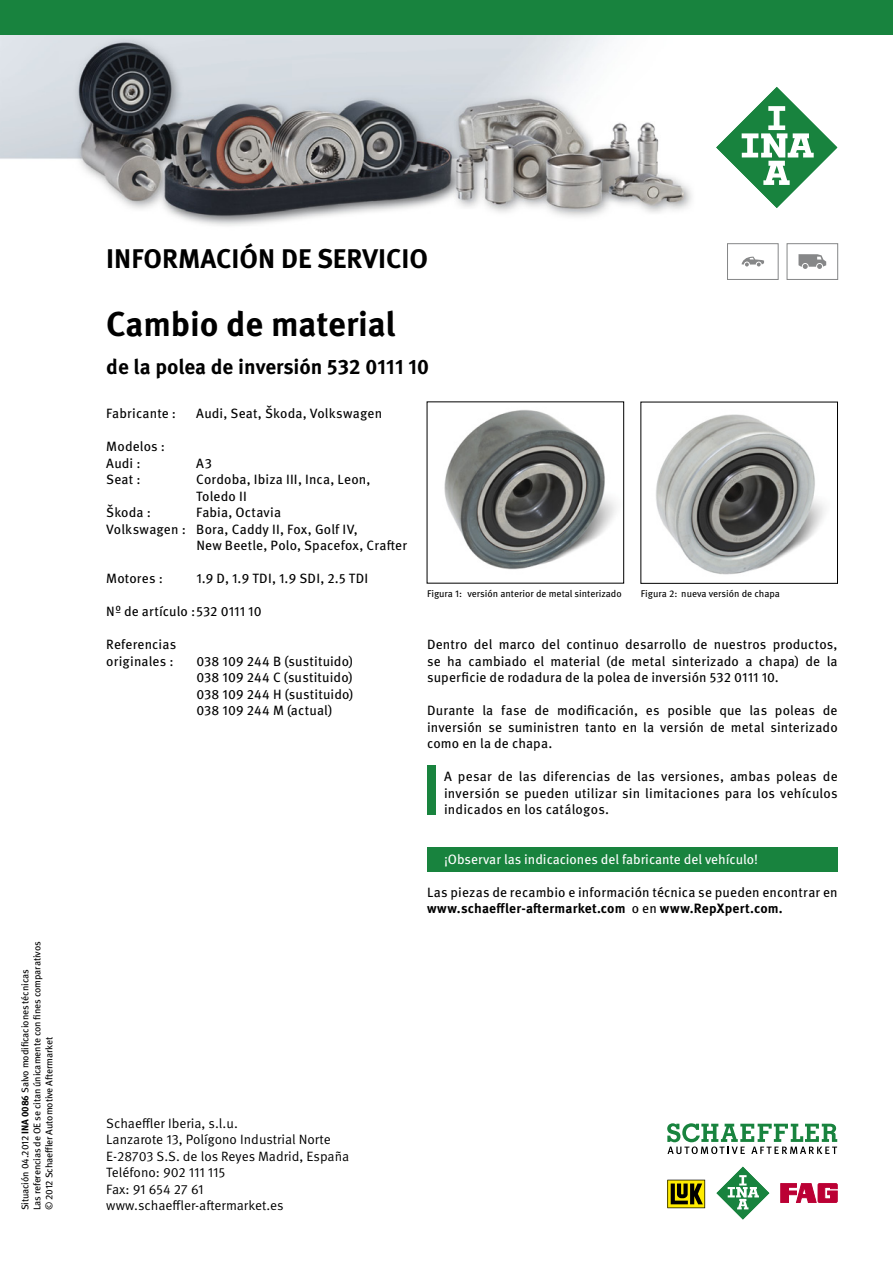
<style>
.page{position:relative;width:893px;height:1263px;background:#fff}
.page>*{position:absolute;margin:0;border:0;box-sizing:border-box;transform-origin:0 0}
.t1{font:700 34.5px "Meta Pro";letter-spacing:-.005em;color:#000}
.t2{font:700 27px "Meta Pro";color:#000}
.t3{font:700 21px "Meta Pro";color:#000}
.t4{font:13.5px/16.5px "Meta Pro";letter-spacing:.01em;color:#000;text-align:justify}
.t5{font:13.5px/16.5px "Meta Pro Norm";color:#000}
.t6{font:13.5px "Meta Pro";color:#fff}
.t7{font:9.75px/12px "Meta Pro";letter-spacing:-.01em;color:#000}
.s1{font-weight:700}
</style>
<div class="page">
<div style="left:427px;top:765px;width:9px;height:49px;background:#18833e"></div>
<img style="left:444px;top:410px;width:172px;height:160px">
<img style="left:656px;top:414px;width:169px;height:161px">
<div style="left:427px;top:847px;width:411px;height:25px;background:#18833e"></div>
<div style="left:727px;top:243px;width:51px;height:37px;border:1px solid #868788"></div>
<svg style="left:742px;top:257px;width:22px;height:9px"></svg>
<div style="left:787px;top:243px;width:51px;height:37px;border:1px solid #868788"></div>
<svg style="left:798px;top:254px;width:28px;height:15px"></svg>
<img style="left:0;top:34px;width:893px;height:192px">
<svg style="left:667px;top:1180px;width:38px;height:28px"></svg>
<svg style="left:781px;top:1183px;width:56px;height:19px"></svg>
<svg style="left:716px;top:1166px;width:54px;height:54px"></svg>
<svg style="left:667px;top:1123px;width:170px;height:31px"></svg>
<svg style="left:715px;top:85px;width:124px;height:124px"></svg>
<div style="left:0;top:0;width:893px;height:34px;background:#18833e"></div>
<p class="t7" style="left:31px;top:1210px;width:270px;rotate:-90deg">Las referencias de OE se citan únicamente con fines comparativos © 2012 Schaeffler Automotive Aftermarket</p>
<p class="t7" style="left:19px;top:1210px;width:242px;rotate:-90deg">Situación 04.2012 <span class="s1">INA 0086</span> Salvo modificaciones técnicas</p>
<h2 class="t2" style="left:106px;top:238px;width:323px">INFORMACIÓN DE SERVICIO</h2>
<h1 class="t1" style="left:106px;top:297px;width:291px">Cambio de material</h1>
<h3 class="t3" style="left:106px;top:350px;width:324px">de la polea de inversión 532 0111 10</h3>
<p class="t4" style="left:106px;top:404px;width:71px">Fabricante :</p>
<p class="t4" style="left:196px;top:404px;width:187px">Audi, Seat, Škoda, Volkswagen</p>
<p class="t4" style="left:106px;top:437px;width:60px">Modelos :<br>Audi :</p>
<p class="t4" style="left:196px;top:454px;width:17px">A3</p>
<p class="t4" style="left:106px;top:470px;width:36px">Seat :</p>
<p class="t4" style="left:196px;top:470px;width:176px">Cordoba, Ibiza III, Inca, Leon,<br>Toledo II</p>
<p class="t4" style="left:106px;top:503px;width:46px">Škoda :</p>
<p class="t4" style="left:196px;top:503px;width:86px">Fabia, Octavia</p>
<p class="t4" style="left:106px;top:520px;width:253px">Volkswagen : Bora, Caddy II, Fox, Golf IV,</p>
<p class="t4" style="left:196px;top:536px;width:212px">New Beetle, Polo, Spacefox, Crafter</p>
<p class="t4" style="left:106px;top:569px;width:58px">Motores :</p>
<p class="t4" style="left:196px;top:569px;width:173px">1.9 D, 1.9 TDI, 1.9 SDI, 2.5 TDI</p>
<p class="t4" style="left:106px;top:602px;width:157px">Nº de artículo :532 0111 10</p>
<p class="t4" style="left:106px;top:635px;width:71px">Referencias originales :</p>
<p class="t4" style="left:196px;top:652px;width:159px">038 109 244 B (sustituido)<br>038 109 244 C (sustituido)<br>038 109 244 H (sustituido)<br>038 109 244 M (actual)</p>
<p class="t7" style="left:427px;top:587px;width:196px">Figura 1: versión anterior de metal sinterizado</p>
<p class="t7" style="left:641px;top:587px;width:141px">Figura 2: nueva versión de chapa</p>
<p class="t4" style="left:427px;top:635px;width:412px">Dentro del marco del continuo desarrollo de nuestros productos, se ha cambiado el material (de metal sinterizado a chapa) de la superficie de rodadura de la polea de inversión 532 0111 10.</p>
<p class="t4" style="left:427px;top:701px;width:412px">Durante la fase de modificación, es posible que las poleas de inversión se suministren tanto en la versión de metal sinterizado como en la de chapa.</p>
<p class="t4" style="left:444px;top:767px;width:395px">A pesar de las diferencias de las versiones, ambas poleas de inversión se pueden utilizar sin limitaciones para los vehículos indicados en los catálogos.</p>
<p class="t6" style="left:444px;top:849px;width:316px">¡Observar las indicaciones del fabricante del vehículo!</p>
<p class="t4" style="left:427px;top:883px;width:412px">Las piezas de recambio e información técnica se pueden encontrar en <span class="s1">www.schaeffler-aftermarket.com</span> o en <span class="s1">www.RepXpert.com.</span></p>
<p class="t5" style="left:106px;top:1114px;width:244px">Schaeffler Iberia, s.l.u.<br>Lanzarote 13, Polígono Industrial Norte<br>E-28703 S.S. de los Reyes Madrid, España<br>Teléfono: 902 111 115<br>Fax: 91 654 27 61</p>
<p class="t5" style="left:106px;top:1196px;width:179px">www.schaeffler-aftermarket.es</p>
</div>
